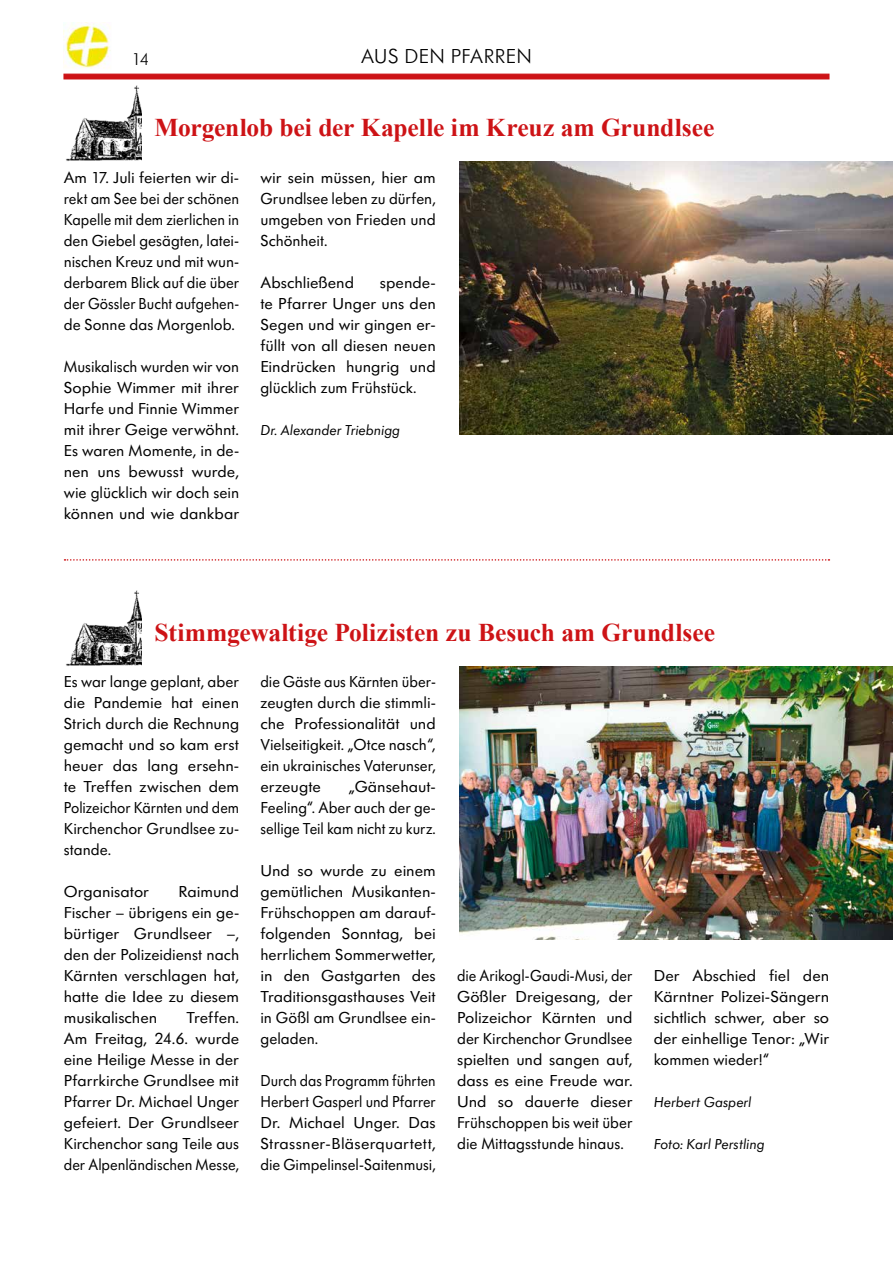
<style>
.page{position:relative;width:893px;height:1263px;background:#fff}
.page>*{position:absolute;margin:0;border:0;box-sizing:border-box;transform-origin:0 0}
.t1{font:700 25.5px "Times New Roman";letter-spacing:-.005em;color:#cd1316}
.t2{font:300 21px "Futura SB";letter-spacing:.025em;color:#000}
.t3{font:300 18px "Futura SB";color:#000}
.t4{font:16.5px/21px "Futura SB";color:#000;text-align:justify;scale:1.05 1}
.t5{font:16.5px/21px "Futura SB";color:#000;text-align:justify}
.t6{font:16.5px/21px "Futura SB";color:#000;text-align:justify;scale:.95 1}
.t7{font:16.5px/21px "Futura SB";color:#000;text-align:justify;scale:1.04 1}
.t8{font:16.5px/21px "Futura SB";color:#000;text-align:justify;scale:.96 1}
.t9{font:16.5px/21px "Futura SB";color:#000;text-align:justify;scale:.93 1}
.t10{font:italic 15px "Futura SB";color:#000}
</style>
<div class="page">
<div style="left:64px;top:74px;width:765px;height:5px;background:#cd1316"></div>
<img style="left:64px;top:23px;width:47px;height:46px">
<svg style="left:65px;top:559px;width:764px;height:2px"></svg>
<img style="left:66px;top:85px;width:76px;height:76px">
<img style="left:66px;top:590px;width:76px;height:76px">
<img style="left:459px;top:162px;width:434px;height:273px">
<img style="left:459px;top:667px;width:434px;height:273px">
<p class="t3" style="left:132px;top:49px;width:19px">14</p>
<p class="t2" style="left:361px;top:45px;width:172px">AUS DEN PFARREN</p>
<h1 class="t1" style="left:155px;top:109px;width:561px">Morgenlob bei der Kapelle im Kreuz am Grundlsee</h1>
<p class="t7" style="left:64px;top:167px;width:170px">Am 17. Juli feierten wir di&shy;rekt am See bei der schönen Kapelle mit dem zierlichen in den Giebel gesägten, latei&shy;nischen Kreuz und mit wun&shy;derbarem Blick auf die über der Gössler Bucht aufgehen&shy;de Sonne das Morgenlob.</p>
<p class="t5" style="left:64px;top:356px;width:177px">Musikalisch wurden wir von Sophie Wimmer mit ihrer Harfe und Finnie Wimmer mit ihrer Geige verwöhnt.<br>Es waren Momente, in de&shy;nen uns bewusst wurde, wie glücklich wir doch sein können und wie dankbar</p>
<p class="t4" style="left:260px;top:167px;width:169px">wir sein müssen, hier am Grundlsee leben zu dürfen, umgeben von Frieden und Schönheit.</p>
<p class="t4" style="left:260px;top:272px;width:91px">Abschließend</p>
<p class="t4" style="left:260px;top:272px;width:169px;text-indent:119px">spende&shy;te Pfarrer Unger uns den Segen und wir gingen er&shy;füllt von all diesen neuen Eindrücken hungrig und glücklich zum Frühstück.</p>
<p class="t10" style="left:260px;top:422px;width:141px">Dr. Alexander Triebnigg</p>
<h1 class="t1" style="left:155px;top:614px;width:562px">Stimmgewaltige Polizisten zu Besuch am Grundlsee</h1>
<p class="t5" style="left:64px;top:671px;width:177px">Es war lange geplant, aber die Pandemie hat einen Strich durch die Rechnung gemacht und so kam erst heuer das lang ersehn&shy;te Treffen zwischen dem Polizeichor Kärnten und dem Kirchenchor Grundlsee zu&shy;stande.</p>
<p class="t4" style="left:64px;top:881px;width:83px">Organisator</p>
<p class="t4" style="left:64px;top:881px;width:169px;text-indent:115px">Raimund Fischer – übrigens ein ge&shy;bürtiger Grundlseer –, den der Polizeidienst nach Kärnten verschlagen hat, hatte die Idee zu diesem musikalischen</p>
<p class="t4" style="left:64px;top:1007px;width:169px;text-indent:123px">Treffen.<br>Am Freitag, 24.6. wurde eine Heilige Messe in der Pfarrkirche Grundlsee mit Pfarrer Dr. Michael Unger gefeiert. Der Grundlseer Kirchenchor sang Teile aus der Alpenländischen Messe,</p>
<p class="t8" style="left:260px;top:671px;width:184px">die Gäste aus Kärnten über&shy;zeugten durch die stimmli&shy;che Professionalität und Vielseitigkeit. „Otce nasch“, ein ukrainisches Vaterunser, erzeugte</p>
<p class="t4" style="left:260px;top:776px;width:169px;text-indent:88px">„Gänsehaut-Feeling“. Aber auch der ge&shy;sellige Teil kam nicht zu kurz.</p>
<p class="t4" style="left:260px;top:860px;width:169px">Und so wurde zu einem gemütlichen Musikanten-Frühschoppen am darauf&shy;folgenden Sonntag, bei herrlichem Sommerwetter, in den Gastgarten des Traditionsgasthauses Veit in Gößl am Grundlsee ein&shy;geladen.</p>
<p class="t9" style="left:260px;top:1070px;width:190px">Durch das Programm führten Herbert Gasperl und Pfarrer Dr. Michael Unger. Das Strassner-Bläserquartett, die Gimpelinsel-Saitenmusi,</p>
<p class="t6" style="left:457px;top:965px;width:186px">die Arikogl-Gaudi-Musi, der Gößler Dreigesang, der Polizeichor Kärnten und der Kirchenchor Grundlsee spielten und sangen auf, dass es eine Freude war.<br>Und so dauerte dieser Frühschoppen bis weit über die Mittagsstunde hinaus.</p>
<p class="t4" style="left:654px;top:965px;width:169px">Der Abschied fiel den Kärntner Polizei-Sängern sichtlich schwer, aber so der einhellige Tenor: „Wir kommen wieder!“</p>
<p class="t10" style="left:654px;top:1094px;width:99px">Herbert Gasperl</p>
<p class="t10" style="left:654px;top:1136px;width:112px">Foto: Karl Perstling</p>
</div>
